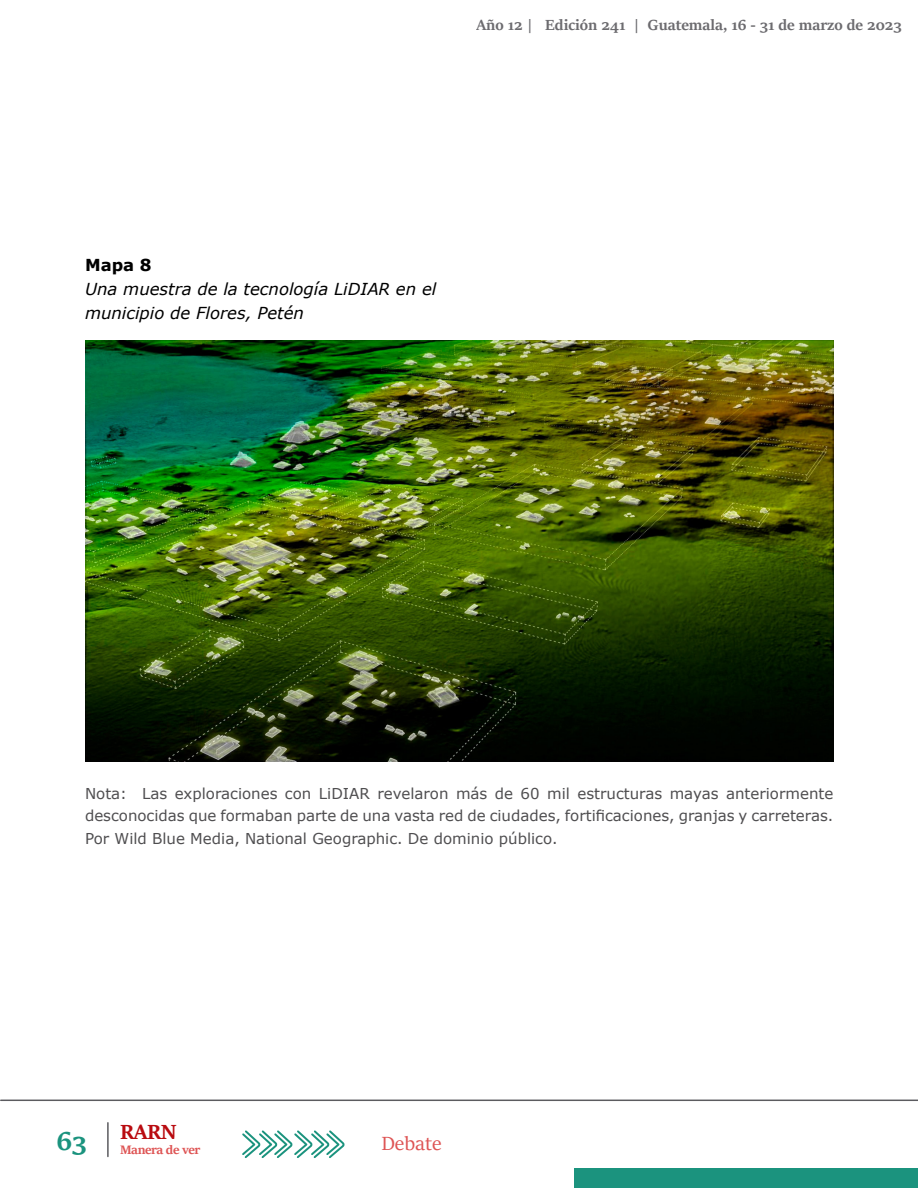
<style>
.page{position:relative;width:918px;height:1188px;background:#fff}
.page>*{position:absolute;margin:0;border:0;box-sizing:border-box;transform-origin:0 0}
.t1{font:700 28.5px "Sitka Heading";color:#1b937e}
.t2{font:700 22.5px "Sitka Heading";color:#b90b10}
.t3{font:21px "Sitka Heading";color:#de5454}
.t4{font:italic 16.5px/24px "Verdana";color:#000}
.t5{font:700 16.5px "Sitka Display";color:#6c6b6f}
.t6{font:700 16.5px "Verdana";color:#000}
.t7{font:15px/22.5px "Verdana";color:#4f4e50;text-align:justify}
.t8{font:700 13.5px "Sitka Heading";letter-spacing:-.03em;color:#de5454}
</style>
<div class="page">
<div style="left:574px;top:1168px;width:344px;height:20px;background:#1b937e"></div>
<svg style="left:242px;top:1130px;width:103px;height:28px"></svg>
<hr style="left:1px;top:1100px;width:917px;height:1px;background:#5b5b5f">
<hr style="left:107px;top:1123px;width:2px;height:34px;background:#5b5b5f">
<img style="left:85px;top:340px;width:748px;height:421px">
<p class="t5" style="left:476px;top:13px;width:427px">Año 12 | Edición 241 | Guatemala, 16 - 31 de marzo de 2023</p>
<p class="t6" style="left:85px;top:253px;width:68px">Mapa 8</p>
<p class="t4" style="left:85px;top:277px;width:353px">Una muestra de la tecnología LiDIAR en el municipio de Flores, Petén</p>
<p class="t7" style="left:85px;top:782px;width:750px">Nota: Las exploraciones con LiDIAR revelaron más de 60 mil estructuras mayas anteriormente desconocidas que formaban parte de una vasta red de ciudades, fortificaciones, granjas y carreteras.<br>Por Wild Blue Media, National Geographic. De dominio público.</p>
<h2 class="t2" style="left:120px;top:1115px;width:58px">RARN</h2>
<h1 class="t1" style="left:56px;top:1120px;width:32px">63</h1>
<h3 class="t3" style="left:381px;top:1128px;width:62px">Debate</h3>
<p class="t8" style="left:120px;top:1139px;width:82px">Manera de ver</p>
</div>
